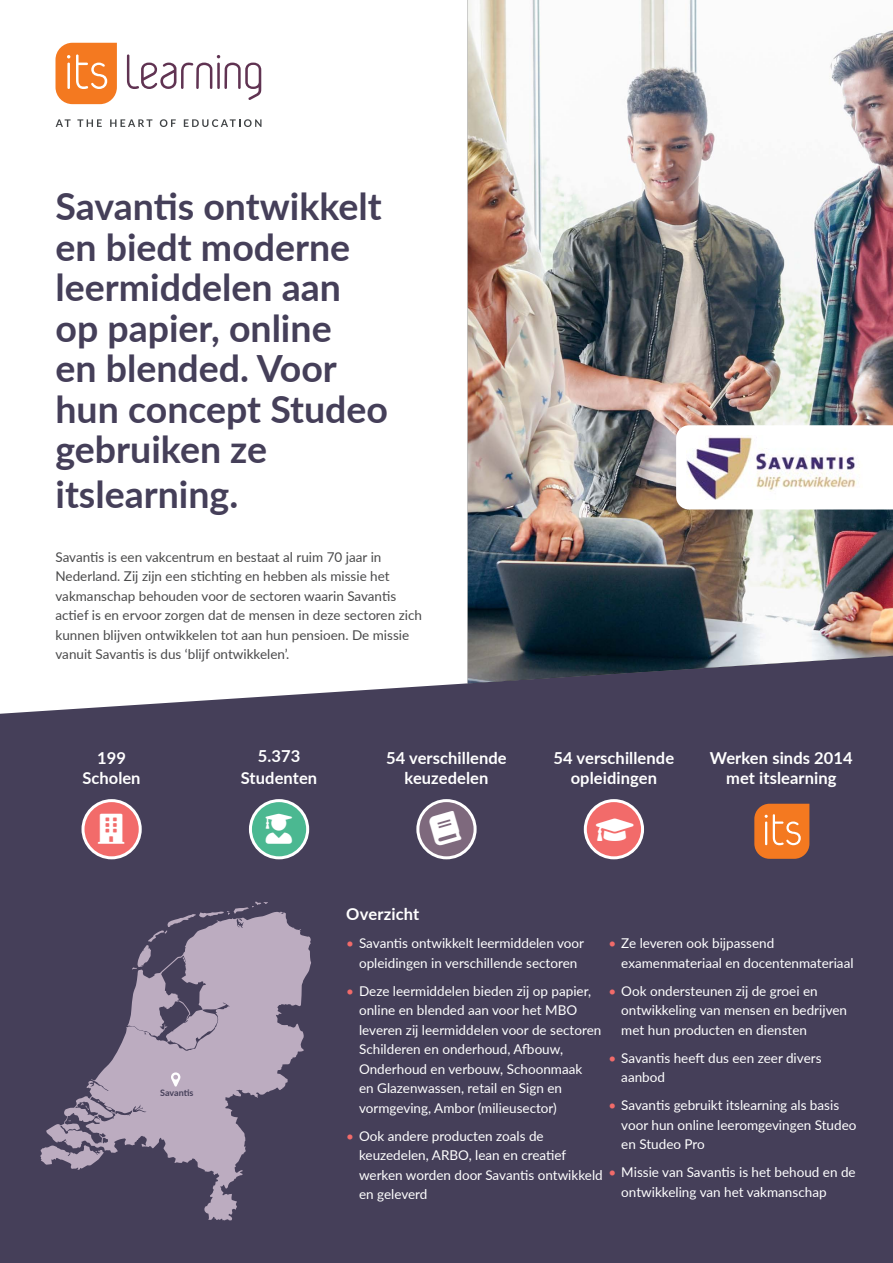
<style>
.page{position:relative;width:893px;height:1263px;background:#fff}
.page>*{position:absolute;margin:0;border:0;box-sizing:border-box;transform-origin:0 0}
.t1{font:700 37.5px/40.5px "Lato";color:#453f59}
.t2{font:30px "Font Awesome 5 Free Solid";color:#fff}
.t3{font:700 16.5px/19.8px "Lato";letter-spacing:.005em;color:#fff;text-align:center}
.t4{font:13.5px/19.5px "Lato";color:#fff}
.t5{font:13.5px/19.5px "Lato";color:#4a4a4b}
.t6{font:700 9px "Lato";letter-spacing:-.005em;color:#453f59}
.s1{color:#f26b6a}
</style>
<div class="page">
<div style="left:0;top:655px;width:893px;height:608px;background:#453f59"></div>
<svg style="left:56px;top:43px;width:61px;height:61px;background:#f58b3e"></svg>
<svg style="left:127px;top:54px;width:134px;height:46px"></svg>
<svg style="left:56px;top:119px;width:15px;height:8px"></svg>
<svg style="left:77px;top:119px;width:25px;height:8px"></svg>
<svg style="left:110px;top:119px;width:42px;height:8px"></svg>
<svg style="left:160px;top:119px;width:16px;height:8px"></svg>
<svg style="left:184px;top:119px;width:77px;height:8px"></svg>
<svg style="left:46px;top:911px;width:265px;height:309px;background:#796e86"></svg>
<svg style="left:81px;top:1103px;width:8px;height:7px"></svg>
<svg style="left:106px;top:1107px;width:7px;height:5px"></svg>
<svg style="left:40px;top:1145px;width:64px;height:25px;background:#857a90"></svg>
<svg style="left:132px;top:901px;width:136px;height:69px;background:#7b7088"></svg>
<div style="left:250px;top:801px;width:58px;height:57px;background:#4bb891;border-radius:50%"></div>
<div style="left:249px;top:799px;width:60px;height:60px;border:3px solid #fff;border-radius:50%"></div>
<div style="left:83px;top:801px;width:57px;height:57px;background:#f26b6a;border-radius:50%"></div>
<div style="left:81px;top:799px;width:61px;height:60px;border:3px solid #fff;border-radius:50%"></div>
<svg style="left:418px;top:801px;width:57px;height:57px"></svg>
<div style="left:416px;top:799px;width:61px;height:60px;border:3px solid #fff;border-radius:50%"></div>
<div style="left:585px;top:801px;width:57px;height:57px;background:#f26b6a;border-radius:50%"></div>
<div style="left:584px;top:799px;width:60px;height:60px;border:3px solid #fff;border-radius:50%"></div>
<img style="left:468px;top:0;width:425px;height:683px">
<svg style="left:171px;top:1072px;width:9px;height:14px"></svg>
<svg style="left:676px;top:425px;width:217px;height:84px"></svg>
<img style="left:686px;top:436px;width:176px;height:63px">
<svg style="left:754px;top:804px;width:55px;height:55px;background:#eb8137"></svg>
<svg style="left:428px;top:811px;width:34px;height:36px"></svg>
<h1 class="t1" style="left:56px;top:185px;width:334px">Savantis ontwikkelt en biedt moderne leermiddelen aan op papier, online<br>en blended. Voor hun concept Studeo gebruiken ze</h1>
<h1 class="t1" style="left:56px;top:473px;width:184px">itslearning.</h1>
<p class="t5" style="left:56px;top:547px;width:368px">Savantis is een vakcentrum en bestaat al ruim 70 jaar in Nederland. Zij zijn een stichting en hebben als missie het vakmanschap behouden voor de sectoren waarin Savantis actief is en ervoor zorgen dat de mensen in deze sectoren zich kunnen blijven ontwikkelen tot aan hun pensioen. De missie vanuit Savantis is dus ‘blijf ontwikkelen’.</p>
<p class="t3" style="left:83px;top:748px;width:59px">199<br>Scholen</p>
<h2 class="t2" style="left:98px;top:814px;width:28px">◆●■</h2>
<p class="t3" style="left:241px;top:744px;width:78px;line-height:22px">5.373<br>Studenten</p>
<h2 class="t2" style="left:266px;top:814px;width:28px">◆▲◆▼</h2>
<p class="t3" style="left:386px;top:748px;width:122px">54 verschillende keuzedelen</p>
<p class="t3" style="left:554px;top:748px;width:122px">54 verschillende opleidingen</p>
<h2 class="t2" style="left:596px;top:814px;width:40px">◆▼□■</h2>
<p class="t3" style="left:710px;top:748px;width:144px">Werken sinds 2014 met itslearning</p>
<p class="t6" style="left:160px;top:1086px;width:35px">Savantis</p>
<p class="t3" style="left:346px;top:904px;width:75px">Overzicht</p>
<p class="t4" style="left:346px;top:933px;width:239px;text-align:center"><span class="s1">•</span> Savantis ontwikkelt leermiddelen voor opleidingen in verschillende sectoren</p>
<p class="t4" style="left:359px;top:981px;width:244px;text-indent:-13px"><span class="s1">•</span> Deze leermiddelen bieden zij op papier, online en blended aan voor het MBO leveren zij leermiddelen voor de sectoren Schilderen en onderhoud, Afbouw, Onderhoud en verbouw, Schoonmaak<br>en Glazenwassen, retail en Sign en vormgeving, Ambor (milieusector)</p>
<p class="t4" style="left:359px;top:1126px;width:245px;text-indent:-13px"><span class="s1">•</span> Ook andere producten zoals de keuzedelen, ARBO, lean en creatief werken worden door Savantis ontwikkeld en geleverd</p>
<p class="t4" style="left:621px;top:933px;width:234px;text-indent:-13px"><span class="s1">•</span> Ze leveren ook bijpassend examenmateriaal en docentenmateriaal</p>
<p class="t4" style="left:621px;top:981px;width:227px;text-indent:-13px"><span class="s1">•</span> Ook ondersteunen zij de groei en ontwikkeling van mensen en bedrijven met hun producten en diensten</p>
<p class="t4" style="left:621px;top:1048px;width:202px;text-indent:-13px"><span class="s1">•</span> Savantis heeft dus een zeer divers aanbod</p>
<p class="t4" style="left:621px;top:1095px;width:237px;text-indent:-13px"><span class="s1">•</span> Savantis gebruikt itslearning als basis voor hun online leeromgevingen Studeo en Studeo Pro</p>
<p class="t4" style="left:621px;top:1162px;width:236px;text-indent:-13px"><span class="s1">•</span> Missie van Savantis is het behoud en de ontwikkeling van het vakmanschap</p>
</div>
